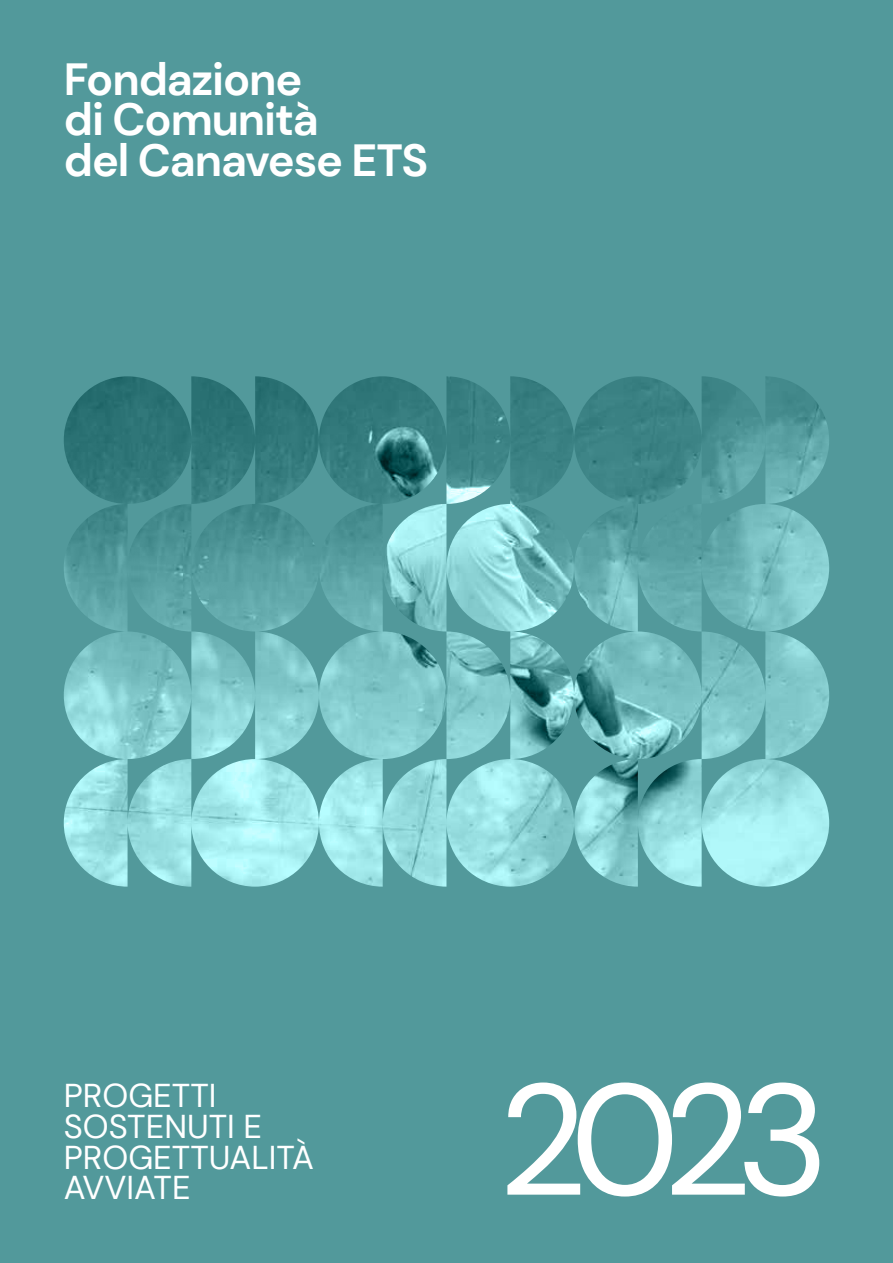
<style>
.page{position:relative;width:893px;height:1263px;background:#52999b}
.page>*{position:absolute;margin:0;border:0;box-sizing:border-box;transform-origin:0 0}
.t1{font:157.5px "DM Sans";color:#fff}
.t2{font:700 45px/40.2px "DM Sans";letter-spacing:-.025em;color:#fff}
.t3{font:33px/30.6px "DM Sans";color:#fff}
</style>
<div class="page">
<img style="left:64px;top:376px;width:765px;height:511px">
<h2 class="t2" style="left:64px;top:59px;width:366px">Fondazione<br>di Comunità<br>del Canavese ETS</h2>
<p class="t3" style="left:64px;top:1080px;width:252px">PROGETTI<br>SOSTENUTI E<br>PROGETTUALITÀ<br>AVVIATE</p>
<h1 class="t1" style="left:497px;top:1042px;width:333px">2023</h1>
</div>
